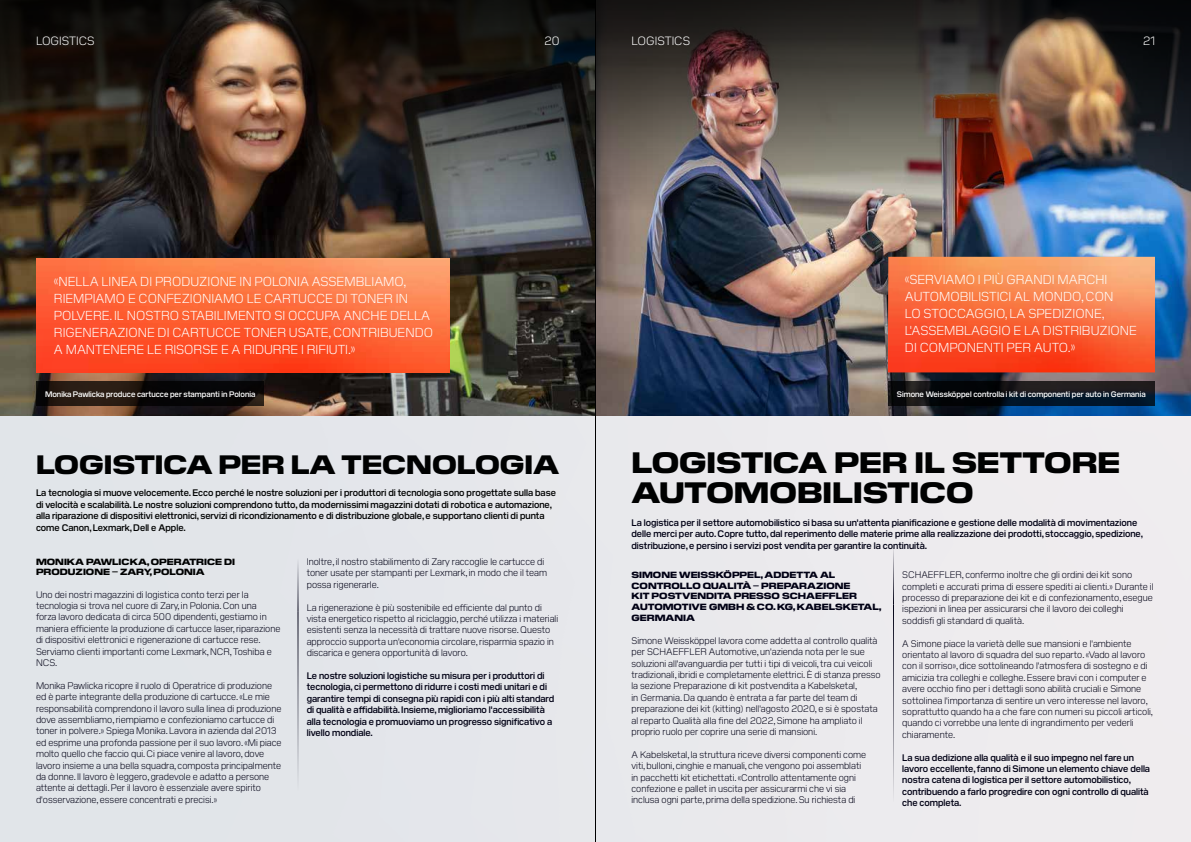
<style>
.page{position:relative;width:1191px;height:842px;background:#e7e8ec}
.page>*{position:absolute;margin:0;border:0;box-sizing:border-box;transform-origin:0 0}
.t1{font:800 29.5px/30px "Pilat Wide";color:#000101}
.t2{font:800 26.6px "Pilat Wide";color:#000101}
.t3{font:300 13px/17px "Pilat";color:#fff}
.t4{font:300 12px "Pilat";color:#fff}
.t5{font:300 9.5px/11.4px "Pilat";color:#000014}
.t6{font:600 9.5px/11.4px "Pilat";color:#000014}
.t7{font:600 9.5px/11.4px "Pilat";color:#000101}
.t8{font:800 9px/10.8px "Pilat Wide";color:#000014}
.t9{font:800 9px/10.8px "Pilat Wide";color:#000101}
.t10{font:600 8px "Pilat";color:#fff}
</style>
<div class="page">
<img style="left:0;top:209px;width:1191px;height:206px">
<svg style="left:0;top:0;width:1191px;height:209px;background:#3e3a36"></svg>
<img style="left:32px;top:0;width:340px;height:415px">
<img style="left:887px;top:257px;width:268px;height:115px">
<img style="left:36px;top:259px;width:413px;height:113px">
<svg style="left:36px;top:381px;width:228px;height:25px;background:#140e0b"></svg>
<svg style="left:888px;top:381px;width:267px;height:25px;background:#0c1219"></svg>
<hr style="left:298px;top:558px;width:1px;height:53px;background:#000014">
<hr style="left:298px;top:611px;width:1px;height:180px;background:#000014">
<hr style="left:893px;top:546px;width:1px;height:59px;background:#000014">
<hr style="left:893px;top:605px;width:1px;height:197px;background:#000014">
<img style="left:651px;top:30px;width:145px;height:189px">
<img style="left:845px;top:189px;width:71px;height:30px">
<img style="left:961px;top:16px;width:230px;height:206px">
<hr style="left:595px;top:0;width:1px;height:842px;background:#000">
<p class="t4" style="left:36px;top:32px;width:60px">LOGISTICS</p>
<p class="t4" style="left:544px;top:32px;width:17px">20</p>
<p class="t4" style="left:631px;top:32px;width:60px">LOGISTICS</p>
<p class="t4" style="left:1143px;top:32px;width:13px">21</p>
<h3 class="t3" style="left:905px;top:270px;width:234px">«SERVIAMO I PIÙ GRANDI MARCHI<br>AUTOMOBILISTICI AL MONDO, CON<br>LO STOCCAGGIO, LA SPEDIZIONE,<br>L'ASSEMBLAGGIO E LA DISTRIBUZIONE<br>DI COMPONENTI PER AUTO.»</h3>
<p class="t3" style="left:54px;top:272px;width:381px">«NELLA LINEA DI PRODUZIONE IN POLONIA ASSEMBLIAMO, RIEMPIAMO E CONFEZIONIAMO LE CARTUCCE DI TONER IN POLVERE. IL NOSTRO STABILIMENTO SI OCCUPA ANCHE DELLA RIGENERAZIONE DI CARTUCCE TONER USATE, CONTRIBUENDO A MANTENERE LE RISORSE E A RIDURRE I RIFIUTI.»</p>
<p class="t10" style="left:45px;top:388px;width:212px">Monika Pawlicka produce cartucce per stampanti in Polonia</p>
<p class="t10" style="left:897px;top:388px;width:250px">Simone Weissköppel controlla i kit di componenti per auto in Germania</p>
<h2 class="t2" style="left:36px;top:445px;width:525px">LOGISTICA PER LA TECNOLOGIA</h2>
<p class="t7" style="left:36px;top:486px;width:521px">La tecnologia si muove velocemente. Ecco perché le nostre soluzioni per i produttori di tecnologia sono progettate sulla base di velocità e scalabilità. Le nostre soluzioni comprendono tutto, da modernissimi magazzini dotati di robotica e automazione, alla riparazione di dispositivi elettronici, servizi di ricondizionamento e di distribuzione globale, e supportano clienti di punta come Canon, Lexmark, Dell e Apple.</p>
<p class="t9" style="left:36px;top:555px;width:201px">MONIKA PAWLICKA, OPERATRICE DI<br>PRODUZIONE – ZARY, POLONIA</p>
<p class="t5" style="left:36px;top:588px;width:246px">Uno dei nostri magazzini di logistica conto terzi per la tecnologia si trova nel cuore di Zary, in Polonia. Con una<br>forza lavoro dedicata di circa 500 dipendenti, gestiamo in maniera efficiente la produzione di cartucce laser, riparazione di dispositivi elettronici e rigenerazione di cartucce rese.<br>Serviamo clienti importanti come Lexmark, NCR, Toshiba e NCS.</p>
<p class="t5" style="left:36px;top:679px;width:247px">Monika Pawlicka ricopre il ruolo di Operatrice di produzione ed è parte integrante della produzione di cartucce. «Le mie responsabilità comprendono il lavoro sulla linea di produzione dove assembliamo, riempiamo e confezioniamo cartucce di toner in polvere.» Spiega Monika. Lavora in azienda dal 2013 ed esprime una profonda passione per il suo lavoro. «Mi piace molto quello che faccio qui. Ci piace venire al lavoro, dove lavoro insieme a una bella squadra, composta principalmente da donne. Il lavoro è leggero, gradevole e adatto a persone attente ai dettagli. Per il lavoro è essenziale avere spirito d'osservazione, essere concentrati e precisi.»</p>
<p class="t5" style="left:307px;top:555px;width:242px">Inoltre, il nostro stabilimento di Zary raccoglie le cartucce di toner usate per stampanti per Lexmark, in modo che il team possa rigenerarle.</p>
<p class="t5" style="left:307px;top:601px;width:253px">La rigenerazione è più sostenibile ed efficiente dal punto di vista energetico rispetto al riciclaggio, perché utilizza i materiali esistenti senza la necessità di trattare nuove risorse. Questo approccio supporta un'economia circolare, risparmia spazio in discarica e genera opportunità di lavoro.</p>
<p class="t6" style="left:307px;top:669px;width:249px">Le nostre soluzioni logistiche su misura per i produttori di tecnologia, ci permettono di ridurre i costi medi unitari e di garantire tempi di consegna più rapidi con i più alti standard di qualità e affidabilità. Insieme, miglioriamo l'accessibilità alla tecnologia e promuoviamo un progresso significativo a livello mondiale.</p>
<h1 class="t1" style="left:631px;top:445px;width:490px">LOGISTICA PER IL SETTORE<br>AUTOMOBILISTICO</h1>
<p class="t6" style="left:631px;top:516px;width:513px">La logistica per il settore automobilistico si basa su un'attenta pianificazione e gestione delle modalità di movimentazione delle merci per auto. Copre tutto, dal reperimento delle materie prime alla realizzazione dei prodotti, stoccaggio, spedizione, distribuzione, e persino i servizi post vendita per garantire la continuità.</p>
<p class="t8" style="left:631px;top:568px;width:252px">SIMONE WEISSKÖPPEL, ADDETTA AL<br>CONTROLLO QUALITÀ – PREPARAZIONE<br>KIT POSTVENDITA PRESSO SCHAEFFLER<br>AUTOMOTIVE GMBH &amp; CO. KG, KABELSKETAL,<br>GERMANIA</p>
<p class="t5" style="left:631px;top:634px;width:251px">Simone Weissköppel lavora come addetta al controllo qualità per SCHAEFFLER Automotive, un'azienda nota per le sue soluzioni all'avanguardia per tutti i tipi di veicoli, tra cui veicoli tradizionali, ibridi e completamente elettrici. È di stanza presso la sezione Preparazione di kit postvendita a Kabelsketal,<br>in Germania. Da quando è entrata a far parte del team di preparazione dei kit (kitting) nell'agosto 2020, e si è spostata al reparto Qualità alla fine del 2022, Simone ha ampliato il proprio ruolo per coprire una serie di mansioni.</p>
<p class="t5" style="left:631px;top:748px;width:236px">A Kabelsketal, la struttura riceve diversi componenti come viti, bulloni, cinghie e manuali, che vengono poi assemblati in pacchetti kit etichettati. «Controllo attentamente ogni confezione e pallet in uscita per assicurarmi che vi sia inclusa ogni parte, prima della spedizione. Su richiesta di</p>
<p class="t5" style="left:902px;top:568px;width:253px">SCHAEFFLER, confermo inoltre che gli ordini dei kit sono completi e accurati prima di essere spediti ai clienti.» Durante il processo di preparazione dei kit e di confezionamento, esegue ispezioni in linea per assicurarsi che il lavoro dei colleghi soddisfi gli standard di qualità.</p>
<p class="t5" style="left:902px;top:637px;width:252px">A Simone piace la varietà delle sue mansioni e l'ambiente orientato al lavoro di squadra del suo reparto. «Vado al lavoro con il sorriso», dice sottolineando l'atmosfera di sostegno e di amicizia tra colleghi e colleghe. Essere bravi con i computer e avere occhio fino per i dettagli sono abilità cruciali e Simone sottolinea l'importanza di sentire un vero interesse nel lavoro, soprattutto quando ha a che fare con numeri su piccoli articoli, quando ci vorrebbe una lente di ingrandimento per vederli chiaramente.</p>
<p class="t6" style="left:902px;top:751px;width:249px">La sua dedizione alla qualità e il suo impegno nel fare un lavoro eccellente, fanno di Simone un elemento chiave della nostra catena di logistica per il settore automobilistico, contribuendo a farlo progredire con ogni controllo di qualità che completa.</p>
</div>
